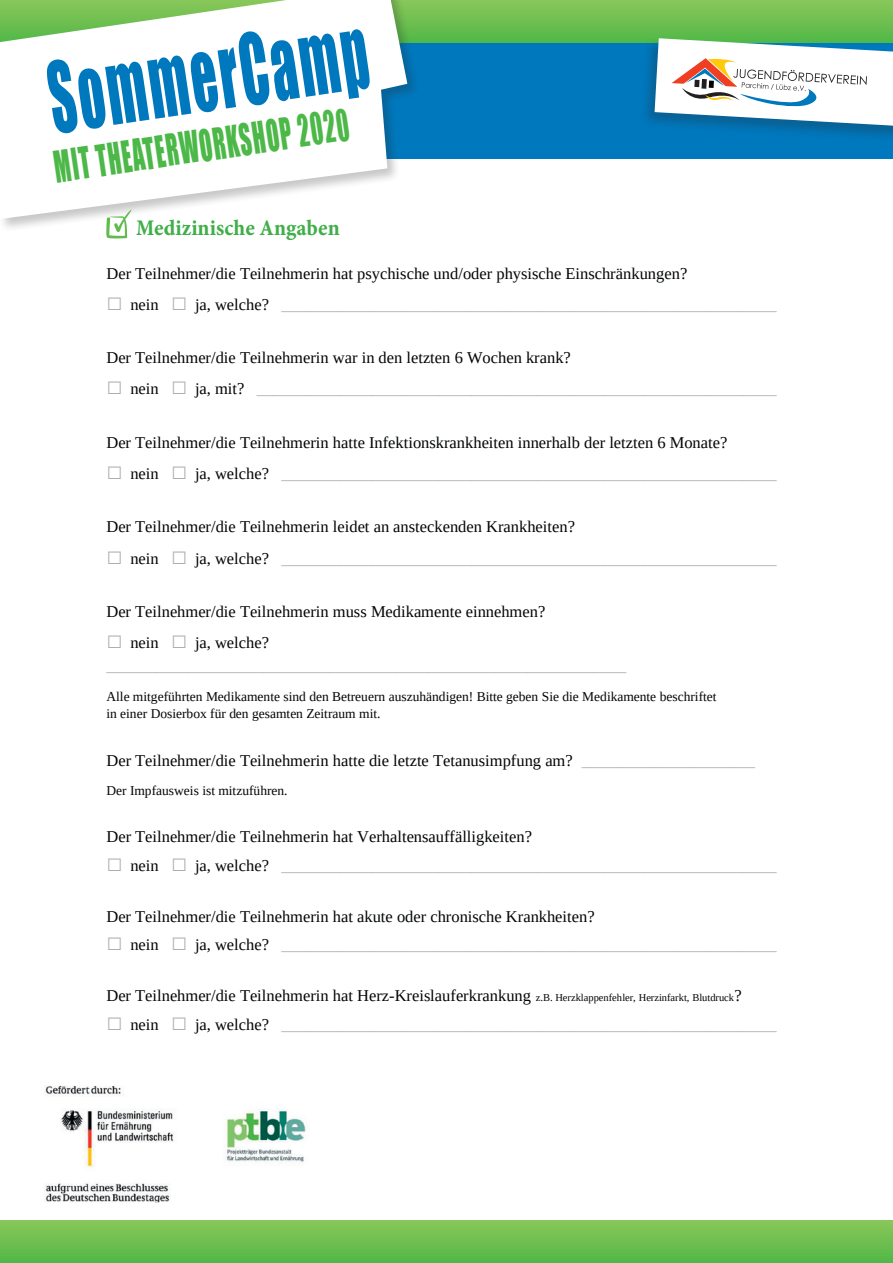
<style>
.page{position:relative;width:893px;height:1263px;background:#fff}
.page>*{position:absolute;margin:0;border:0;box-sizing:border-box;transform-origin:0 0}
.t1{font:90.3px "Impact";color:#0078bd;scale:.57 1}
.t2{font:40.35px "Impact";color:#4cb848;scale:.57 1}
.t3{font:22.5px "Minion Pro Bold Cn Capt";color:#40ae49}
.t4{font:700 21px "Liberation Serif";color:#23b24b}
.t5{font:16.5px "Liberation Serif";color:#030505}
.t6{font:16.5px/22.8px "Liberation Serif";color:#adafaf}
.t7{font:13.5px/16.6px "Liberation Serif";color:#030505}
.s1{font-family:"Arial";font-size:27px}
.s2{color:#030505}
.s3{color:#adafaf}
.s4{font-size:10.5px}
</style>
<div class="page">
<div style="left:0;top:0;width:893px;height:158px;background:#0078bd"></div>
<div style="left:0;top:0;width:893px;height:43px;background:linear-gradient(to bottom,#8ac759,#51b848)"></div>
<div style="left:0;top:0;width:421px;height:233px;background:#231f20;opacity:.25"></div>
<svg style="left:0;top:0;width:407px;height:219px;fill:#fff"></svg>
<div style="left:640px;top:36px;width:253px;height:107px;background:#231f20;opacity:.26"></div>
<svg style="left:655px;top:38px;width:238px;height:89px;background:#cad9da"></svg>
<div style="left:0;top:1220px;width:893px;height:43px;background:linear-gradient(to bottom,#8bc759,#51b848)"></div>
<img style="left:45px;top:1086px;width:261px;height:116px">
<svg style="left:106px;top:209px;width:25px;height:29px"></svg>
<div style="left:136px;top:219px;width:344px;height:31px;background:#fff"></div>
<h1 class="t1" style="left:39px;top:28px;width:566px;rotate:-8deg">SommerCamp</h1>
<h2 class="t2" style="left:50px;top:135px;width:523px;rotate:-8deg">MIT THEATERWORKSHOP 2020</h2>
<h3 class="t3" style="left:136px;top:212px;width:205px">Medizinische Angaben</h3>
<p class="t4" style="left:129px;top:208px;width:205px">Medizinische Angaben</p>
<p class="t5" style="left:106px;top:265px;width:582px">Der Teilnehmer/die Teilnehmerin hat psychische und/oder physische Einschränkungen?</p>
<p class="t6" style="left:106px;top:293px;width:672px"><span class="s1">□</span> <span class="s2">nein</span> <span class="s1">□</span> <span class="s2">ja, welche?</span> ____________________________________________________________</p>
<p class="t5" style="left:106px;top:350px;width:466px">Der Teilnehmer/die Teilnehmerin war in den letzten 6 Wochen krank?</p>
<p class="t6" style="left:106px;top:378px;width:672px"><span class="s1">□</span> <span class="s2">nein</span> <span class="s1">□</span> <span class="s2">ja, mit?</span> _______________________________________________________________</p>
<p class="t5" style="left:106px;top:434px;width:622px">Der Teilnehmer/die Teilnehmerin hatte Infektionskrankheiten innerhalb der letzten 6 Monate?</p>
<p class="t6" style="left:106px;top:463px;width:672px"><span class="s1">□</span> <span class="s2">nein</span> <span class="s1">□</span> <span class="s2">ja, welche?</span> ____________________________________________________________</p>
<p class="t5" style="left:106px;top:519px;width:470px">Der Teilnehmer/die Teilnehmerin leidet an ansteckenden Krankheiten?</p>
<p class="t6" style="left:106px;top:547px;width:672px"><span class="s1">□</span> <span class="s2">nein</span> <span class="s1">□</span> <span class="s2">ja, welche?</span> ____________________________________________________________</p>
<p class="t5" style="left:106px;top:604px;width:440px">Der Teilnehmer/die Teilnehmerin muss Medikamente einnehmen?</p>
<p class="t6" style="left:106px;top:632px;width:521px"><span class="s1">□</span> <span class="s2">nein</span> <span class="s1">□</span> <span class="s2">ja, welche? </span>_______________________________________________________________</p>
<p class="t7" style="left:106px;top:689px;width:612px">Alle mitgeführten Medikamente sind den Betreuern auszuhändigen! Bitte geben Sie die Medikamente beschriftet in einer Dosierbox für den gesamten Zeitraum mit.</p>
<p class="t5" style="left:106px;top:753px;width:650px">Der Teilnehmer/die Teilnehmerin hatte die letzte Tetanusimpfung am? <span class="s3">_____________________</span></p>
<p class="t7" style="left:106px;top:782px;width:183px">Der Impfausweis ist mitzuführen.</p>
<p class="t5" style="left:106px;top:829px;width:427px">Der Teilnehmer/die Teilnehmerin hat Verhaltensauffälligkeiten?</p>
<p class="t6" style="left:106px;top:855px;width:672px"><span class="s1">□</span> <span class="s2">nein</span> <span class="s1">□</span> <span class="s2">ja, welche?</span> ____________________________________________________________</p>
<p class="t5" style="left:106px;top:908px;width:490px">Der Teilnehmer/die Teilnehmerin hat akute oder chronische Krankheiten?</p>
<p class="t6" style="left:106px;top:934px;width:672px"><span class="s1">□</span> <span class="s2">nein</span> <span class="s1">□</span> <span class="s2">ja, welche?</span> ____________________________________________________________</p>
<p class="t5" style="left:106px;top:987px;width:637px">Der Teilnehmer/die Teilnehmerin hat Herz-Kreislauferkrankung <span class="s4">z.B. Herzklappenfehler, Herzinfarkt, Blutdruck</span>?</p>
<p class="t6" style="left:106px;top:1013px;width:672px"><span class="s1">□</span> <span class="s2">nein</span> <span class="s1">□</span> <span class="s2">ja, welche?</span> ____________________________________________________________</p>
</div>
